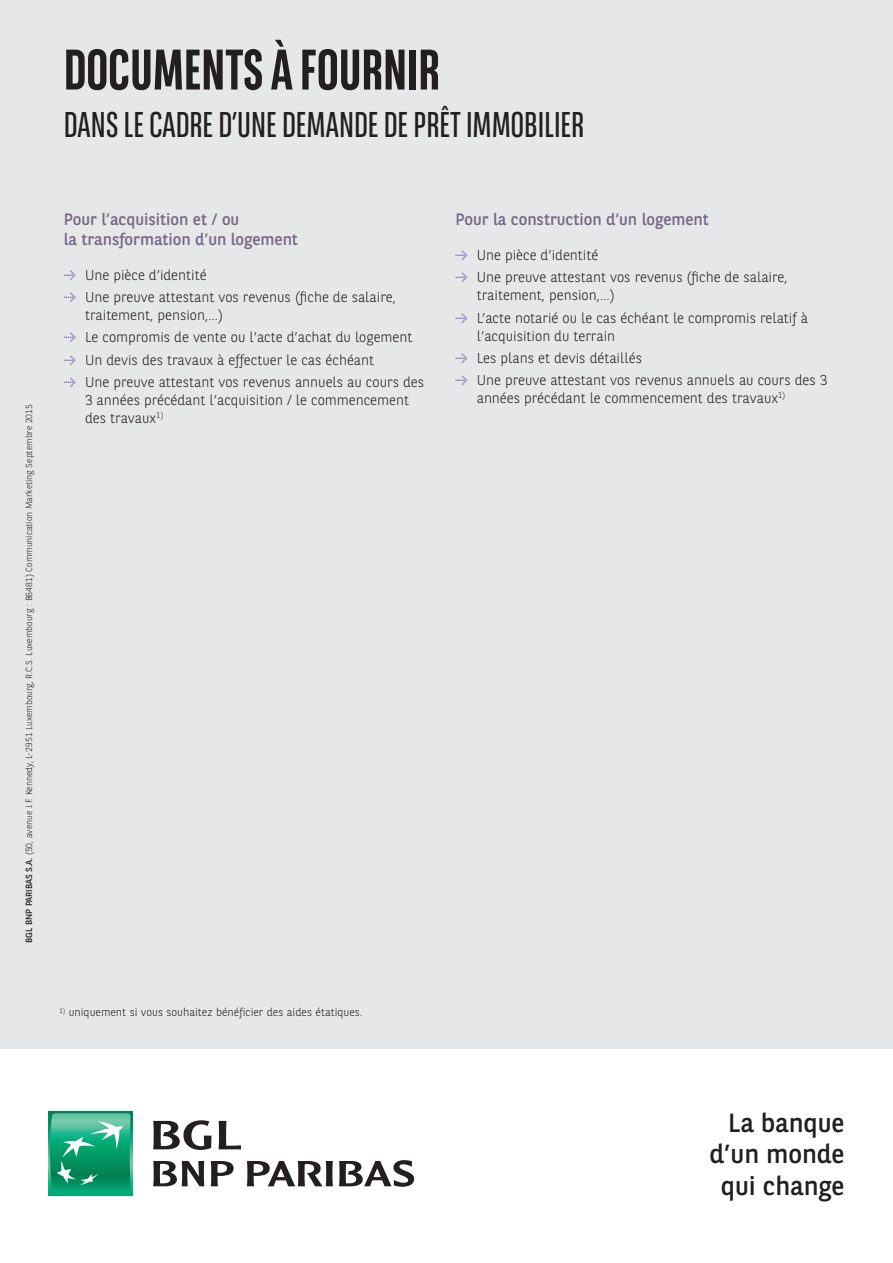
<style>
.page{position:relative;width:893px;height:1263px;background:#fff}
.page>*{position:absolute;margin:0;border:0;box-sizing:border-box;transform-origin:0 0}
.t1{font:700 57px "BNPP Sans Condensed";color:#231f20}
.t2{font:35.7px "BNPP Sans Condensed";color:#231f20}
.t3{font:26.25px/31.5px "BNPP Sans";color:#231f20;text-align:right}
.t4{font:16.5px/19.8px "BNPP Sans";color:#776885}
.t5{font:300 14.25px/22.2px "BNPP Sans";color:#231f20}
.t6{font:300 11.25px "BNPP Sans";color:#231f20}
.t7{font:300 9px "BNPP Sans";color:#231f20}
.s1{font-weight:400}
.s2{font-family:"Arrow Dynamic";font-weight:700;color:#6850a1}
</style>
<div class="page">
<div style="left:0;top:0;width:893px;height:1048px;background:#e6e7e9"></div>
<svg style="left:48px;top:1112px;width:84px;height:83px"></svg>
<svg style="left:50px;top:1113px;width:81px;height:80px;background:#2cab82"></svg>
<svg style="left:153px;top:1120px;width:59px;height:30px"></svg>
<svg style="left:219px;top:1121px;width:22px;height:28px"></svg>
<svg style="left:153px;top:1161px;width:51px;height:25px"></svg>
<svg style="left:211px;top:1161px;width:23px;height:25px"></svg>
<svg style="left:247px;top:1161px;width:86px;height:25px"></svg>
<svg style="left:339px;top:1160px;width:75px;height:27px"></svg>
<h1 class="t1" style="left:64px;top:37px;width:378px">DOCUMENTS À FOURNIR</h1>
<h2 class="t2" style="left:64px;top:102px;width:522px">DANS LE CADRE D’UNE DEMANDE DE PRÊT IMMOBILIER</h2>
<p class="t7" style="left:23px;top:943px;width:540px;rotate:-90deg"><span class="s1">BGL BNP PARIBAS S.A.</span> (50, avenue J.F. Kennedy, L-2951 Luxembourg, R.C.S. Luxembourg : B6481) Communication Marketing Septembre 2015</p>
<p class="t4" style="left:64px;top:209px;width:236px">Pour l’acquisition et / ou<br>la transformation d’un logement</p>
<p class="t5" style="left:64px;top:263px;width:334px"><span class="s2">_</span> Une pièce d’identité<br><span class="s2">_</span> Une preuve attestant vos revenus (fiche de salaire,</p>
<p class="t5" style="left:64px;top:303px;width:362px;text-indent:21px">traitement, pension,...)<br><span class="s2">_</span> Le compromis de vente ou l’acte d’achat du logement <span class="s2">_</span> Un devis des travaux à effectuer le cas échéant<br><span class="s2">_</span> Une preuve attestant vos revenus annuels au cours des</p>
<p class="t5" style="left:85px;top:390px;width:326px;line-height:18px">3 années précédant l’acquisition / le commencement des travaux<sup>1)</sup></p>
<p class="t6" style="left:60px;top:1005px;width:304px"><sup>1)</sup> uniquement si vous souhaitez bénéficier des aides étatiques.</p>
<p class="t4" style="left:455px;top:209px;width:255px">Pour la construction d’un logement</p>
<p class="t5" style="left:455px;top:243px;width:334px"><span class="s2">_</span> Une pièce d’identité<br><span class="s2">_</span> Une preuve attestant vos revenus (fiche de salaire,</p>
<p class="t5" style="left:455px;top:284px;width:354px;text-indent:21px">traitement, pension,...)<br><span class="s2">_</span> L’acte notarié ou le cas échéant le compromis relatif à</p>
<p class="t5" style="left:455px;top:324px;width:373px;text-indent:21px">l’acquisition du terrain<br><span class="s2">_</span> Les plans et devis détaillés<br><span class="s2">_</span> Une preuve attestant vos revenus annuels au cours des 3</p>
<p class="t5" style="left:477px;top:386px;width:310px">années précédant le commencement des travaux<sup>1)</sup></p>
<h3 class="t3" style="left:710px;top:1105px;width:136px">La banque d’un monde qui change</h3>
</div>
